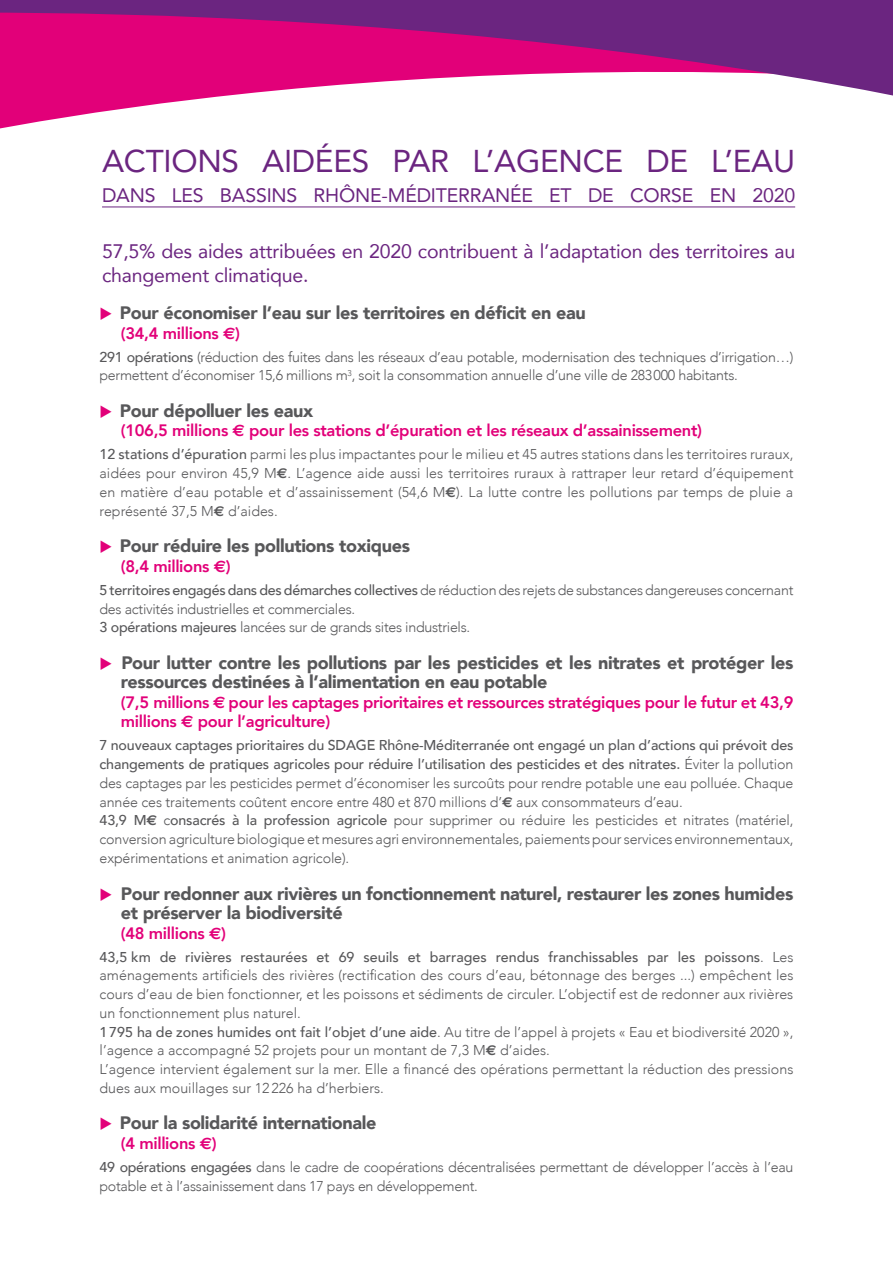
<style>
.page{position:relative;width:893px;height:1263px;background:#fff}
.page>*{position:absolute;margin:0;border:0;box-sizing:border-box;transform-origin:0 0}
.t1{font:31.5px "Avenir";letter-spacing:-.01em;color:#6b2580}
.t2{font:19.5px/23.4px "Avenir";letter-spacing:-.01em;color:#6b2580}
.t3{font:900 18px/19.5px "Avenir";letter-spacing:-.02em;color:#58585a}
.t4{font:800 16.5px/19.5px "Avenir";letter-spacing:-.02em;color:#e20079}
.t5{font:300 14.25px/18.8px "Avenir";letter-spacing:-.01em;color:#58585a}
.s1{color:#e20079}
.s2{font-family:"Euro Sans";font-weight:700}
.s3{font-weight:500}
</style>
<div class="page">
<svg style="left:0;top:0;width:893px;height:129px"></svg>
<hr style="left:102px;top:207px;width:693px;height:1px;background:#6b2580">
<h1 class="t1" style="left:102px;top:136px;width:695px">ACTIONS AIDÉES PAR L’AGENCE DE L’EAU</h1>
<h2 class="t2" style="left:102px;top:183px;width:695px">DANS LES BASSINS RHÔNE-MÉDITERRANÉE ET DE CORSE EN 2020</h2>
<h2 class="t2" style="left:102px;top:239px;width:695px">57,5% des aides attribuées en 2020 contribuent à l’adaptation des territoires au changement climatique.</h2>
<p class="t3" style="left:100px;top:303px;width:488px"><span class="s1">◆</span> Pour économiser l’eau sur les territoires en déficit en eau</p>
<p class="t4" style="left:121px;top:323px;width:121px">(34,4 millions <span class="s2">€</span>)</p>
<p class="t5" style="left:100px;top:347px;width:695px"><span class="s3">291 opérations</span> (réduction des fuites dans les réseaux d’eau potable, modernisation des techniques d’irrigation…) permettent d’économiser 15,6 millions m<sup>3</sup>, soit la consommation annuelle d’une ville de 283000 habitants.</p>
<p class="t3" style="left:100px;top:400px;width:215px"><span class="s1">◆</span> Pour dépolluer les eaux</p>
<p class="t4" style="left:121px;top:421px;width:583px">(106,5 millions <span class="s2">€</span> pour les stations d’épuration et les réseaux d’assainissement)</p>
<p class="t5" style="left:100px;top:445px;width:695px;text-align:justify"><span class="s3">12 stations d’épuration</span> parmi les plus impactantes pour le milieu et 45 autres stations dans les territoires ruraux, aidées pour environ 45,9 M<span class="s2">€</span>. L’agence aide aussi les territoires ruraux à rattraper leur retard d’équipement en matière d’eau potable et d’assainissement (54,6 M<span class="s2">€</span>). La lutte contre les pollutions par temps de pluie a représenté 37,5 M<span class="s2">€</span> d’aides.</p>
<p class="t3" style="left:100px;top:536px;width:312px"><span class="s1">◆</span> Pour réduire les pollutions toxiques</p>
<p class="t4" style="left:121px;top:556px;width:111px">(8,4 millions <span class="s2">€</span>)</p>
<p class="t5" style="left:100px;top:580px;width:695px"><span class="s3">5 territoires engagés dans des démarches collectives</span> de réduction des rejets de substances dangereuses concernant des activités industrielles et commerciales.<br><span class="s3">3 opérations majeures</span> lancées sur de grands sites industriels.</p>
<p class="t3" style="left:121px;top:652px;width:674px;text-indent:-21px"><span class="s1">◆</span> Pour lutter contre les pollutions par les pesticides et les nitrates et protéger les ressources destinées à l’alimentation en eau potable</p>
<p class="t4" style="left:121px;top:692px;width:674px">(7,5 millions <span class="s2">€</span> pour les captages prioritaires et ressources stratégiques pour le futur et 43,9 millions <span class="s2">€</span> pour l’agriculture)</p>
<p class="t5" style="left:100px;top:736px;width:695px"><span class="s3">7 nouveaux captages prioritaires du SDAGE Rhône-Méditerranée ont engagé un plan d’actions qui prévoit des changements de pratiques agricoles pour réduire l’utilisation des pesticides et des nitrates.</span> Éviter la pollution des captages par les pesticides permet d’économiser les surcoûts pour rendre potable une eau polluée. Chaque année ces traitements coûtent encore entre 480 et 870 millions d’<span class="s2">€</span> aux consommateurs d’eau.<br><span class="s3">43,9 M</span><span class="s2">€</span> c<span class="s3">onsacrés à la profession agricole</span> pour supprimer ou réduire les pesticides et nitrates (matériel, conversion agriculture biologique et mesures agri environnementales, paiements pour services environnementaux, expérimentations et animation agricole).</p>
<p class="t3" style="left:121px;top:883px;width:674px;text-indent:-21px"><span class="s1">◆</span> Pour redonner aux rivières un fonctionnement naturel, restaurer les zones humides et préserver la biodiversité</p>
<p class="t4" style="left:121px;top:923px;width:107px">(48 millions <span class="s2">€</span>)</p>
<p class="t5" style="left:100px;top:947px;width:695px"><span class="s3">43,5 km de rivières restaurées et 69 seuils et barrages rendus franchissables par les poissons</span>. Les aménagements artificiels des rivières (rectification des cours d’eau, bétonnage des berges ...) empêchent les cours d’eau de bien fonctionner, et les poissons et sédiments de circuler. L’objectif est de redonner aux rivières un fonctionnement plus naturel.<br><span class="s3">1795 ha de zones humides ont fait l’objet d’une aide</span>. Au titre de l’appel à projets « Eau et biodiversité 2020 », l’agence a accompagné 52 projets pour un montant de 7,3 M<span class="s2">€</span> d’aides.<br>L’agence intervient également sur la mer. Elle a financé des opérations permettant la réduction des pressions dues aux mouillages sur 12226 ha d’herbiers.</p>
<p class="t3" style="left:100px;top:1113px;width:278px"><span class="s1">◆</span> Pour la solidarité internationale</p>
<p class="t4" style="left:121px;top:1133px;width:97px">(4 millions <span class="s2">€</span>)</p>
<p class="t5" style="left:100px;top:1158px;width:695px"><span class="s3">49 opérations engagées</span> dans le cadre de coopérations décentralisées permettant de développer l’accès à l’eau potable et à l’assainissement dans 17 pays en développement.</p>
</div>
